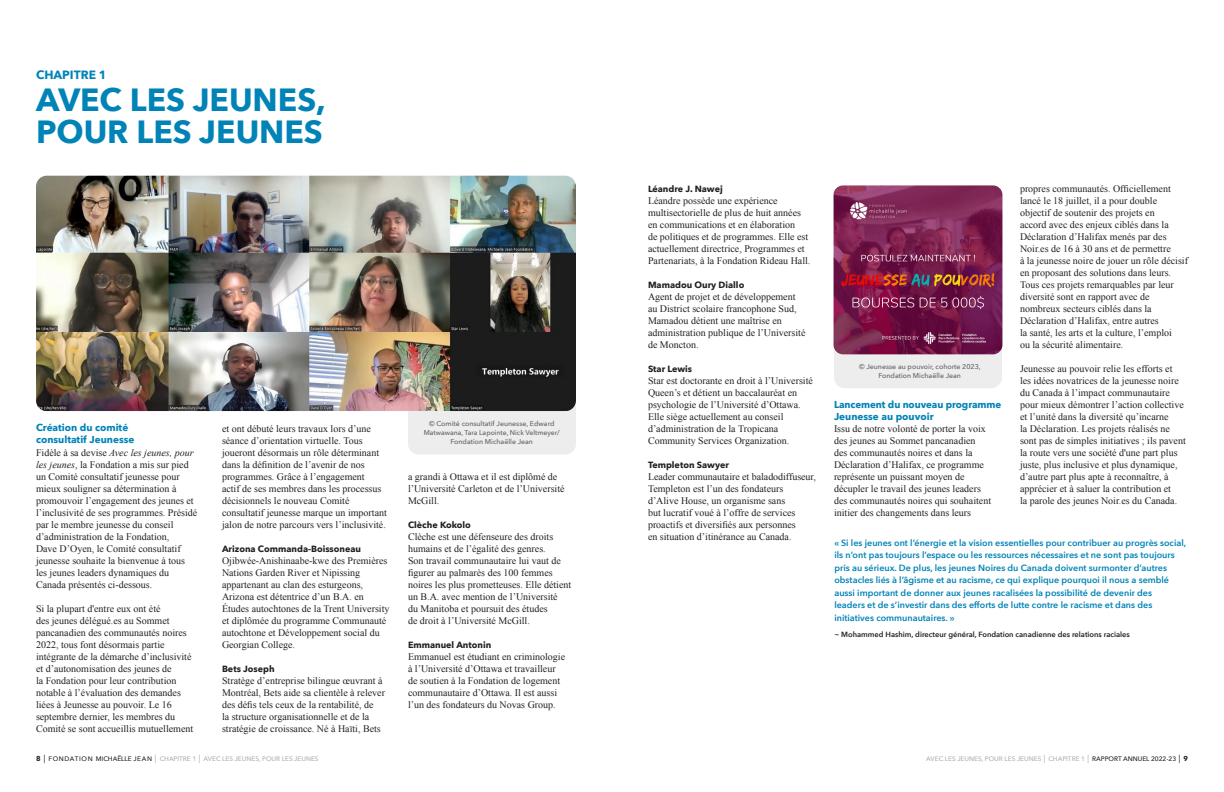
<style>
.page{position:relative;width:1224px;height:792px;background:#fff}
.page>*{position:absolute;margin:0;border:0;box-sizing:border-box;transform-origin:0 0}
.t1{font:700 32px "Avenir Next";color:#0083b6}
.t2{font:700 12px "Avenir Next";color:#0083b6}
.t3{font:10px/12px "Times New Roman";color:#231f20}
.t4{font:700 10px/12px "Avenir Next";color:#0083b6}
.t5{font:600 9px/12.5px "Avenir Next";color:#0083b6}
.t6{font:700 9px "Avenir Next";color:#231f20}
.t7{font:600 7.5px "Avenir Next";color:#231f20}
.t8{font:500 7px/9px "Avenir Next";color:#636366;text-align:center}
.t9{font:500 6.5px "Avenir Next";color:#adaeb2}
.s1{font-style:italic}
.s2{font-family:"Avenir Next";font-weight:700;color:#0083b6}
.s3{font-weight:700;font-size:7px;color:#231f20}
.s4{font-size:8.4px;color:#231f20}
.s5{color:#231f20}
.s6{font-size:8.4px}
</style>
<div class="page">
<div style="left:408px;top:373px;width:168px;height:82px;background:#ededee;border-radius:11px"></div>
<div style="left:834px;top:307px;width:168px;height:81px;background:#ededee;border-radius:11px"></div>
<img style="left:36px;top:176px;width:540px;height:235px">
<img style="left:834px;top:185px;width:168px;height:169px">
<p class="t2" style="left:36px;top:64px;width:72px">CHAPITRE 1</p>
<p class="t1" style="left:36px;top:72px;width:291px">AVEC LES JEUNES,</p>
<p class="t1" style="left:36px;top:104px;width:288px">POUR LES JEUNES</p>
<p class="t4" style="left:36px;top:421px;width:100px">Création du comité consultatif Jeunesse</p>
<p class="t3" style="left:36px;top:447px;width:163px">Fidèle à sa devise <span class="s1">Avec les jeunes, pour les jeunes</span>, la Fondation a mis sur pied un Comité consultatif jeunesse pour mieux souligner sa détermination à promouvoir l’engagement des jeunes et l’inclusivité de ses programmes. Présidé par le membre jeunesse du conseil d’administration de la Fondation,<br>Dave D’Oyen, le Comité consultatif jeunesse souhaite la bienvenue à tous les jeunes leaders dynamiques du Canada présentés ci-dessous.</p>
<p class="t3" style="left:36px;top:603px;width:159px">Si la plupart d'entre eux ont été<br>des jeunes délégué.es au Sommet pancanadien des communautés noires 2022, tous font désormais partie intégrante de la démarche d’inclusivité et d’autonomisation des jeunes de<br>la Fondation pour leur contribution notable à l’évaluation des demandes liées à Jeunesse au pouvoir. Le 16 septembre dernier, les membres du Comité se sont accueillis mutuellement</p>
<p class="t3" style="left:222px;top:423px;width:166px">et ont débuté leurs travaux lors d’une séance d’orientation virtuelle. Tous joueront désormais un rôle déterminant dans la définition de l’avenir de nos programmes. Grâce à l’engagement<br>actif de ses membres dans les processus décisionnels le nouveau Comité consultatif jeunesse marque un important jalon de notre parcours vers l’inclusivité.</p>
<p class="t6" style="left:222px;top:541px;width:141px">Arizona Commanda-Boissoneau</p>
<p class="t3" style="left:222px;top:555px;width:169px">Ojibwée-Anishinaabe-kwe des Premières Nations Garden River et Nipissing appartenant au clan des esturgeons, Arizona est détentrice d’un B.A. en Études autochtones de la Trent University et diplômée du programme Communauté autochtone et Développement social du Georgian College.</p>
<p class="t6" style="left:222px;top:661px;width:54px">Bets Joseph</p>
<p class="t3" style="left:222px;top:675px;width:165px">Stratège d’entreprise bilingue œuvrant à Montréal, Bets aide sa clientèle à relever des défis tels ceux de la rentabilité, de<br>la structure organisationnelle et de la stratégie de croissance. Né à Haïti, Bets</p>
<p class="t8" style="left:424px;top:419px;width:138px">© Comité consultatif Jeunesse, Edward<br>Matwawana, Tara Lapointe, Nick Veltmeyer/<br>Fondation Michaëlle Jean</p>
<p class="t3" style="left:408px;top:471px;width:158px">a grandi à Ottawa et il est diplômé de l’Université Carleton et de l’Université<br>McGill.</p>
<p class="t6" style="left:408px;top:517px;width:64px">Clèche Kokolo</p>
<p class="t3" style="left:408px;top:531px;width:165px">Clèche est une défenseure des droits humains et de l’égalité des genres.<br>Son travail communautaire lui vaut de figurer au palmarès des 100 femmes noires les plus prometteuses. Elle détient un B.A. avec mention de l’Université<br>du Manitoba et poursuit des études<br>de droit à l’Université McGill.</p>
<p class="t6" style="left:408px;top:637px;width:85px">Emmanuel Antonin</p>
<p class="t3" style="left:408px;top:651px;width:159px">Emmanuel est étudiant en criminologie à l’Université d’Ottawa et travailleur de soutien à la Fondation de logement communautaire d’Ottawa. Il est aussi l’un des fondateurs du Novas Group.</p>
<p class="t6" style="left:648px;top:181px;width:76px">Léandre J. Nawej</p>
<p class="t3" style="left:648px;top:195px;width:164px">Léandre possède une expérience multisectorielle de plus de huit années en communications et en élaboration<br>de politiques et de programmes. Elle est actuellement directrice, Programmes et Partenariats, à la Fondation Rideau Hall.</p>
<p class="t6" style="left:648px;top:277px;width:98px">Mamadou Oury Diallo</p>
<p class="t3" style="left:648px;top:291px;width:159px">Agent de projet et de développement au District scolaire francophone Sud,<br>Mamadou détient une maîtrise en administration publique de l’Université de Moncton.</p>
<p class="t6" style="left:648px;top:361px;width:46px">Star Lewis</p>
<p class="t3" style="left:648px;top:375px;width:166px">Star est doctorante en droit à l’Université Queen’s et détient un baccalauréat en psychologie de l’Université d’Ottawa.<br>Elle siège actuellement au conseil d’administration de la Tropicana Community Services Organization.</p>
<p class="t6" style="left:648px;top:457px;width:83px">Templeton Sawyer</p>
<p class="t3" style="left:648px;top:471px;width:170px">Leader communautaire et baladodiffuseur, Templeton est l’un des fondateurs d’Alive House, un organisme sans<br>but lucratif voué à l’offre de services proactifs et diversifiés aux personnes<br>en situation d’itinérance au Canada.</p>
<p class="t8" style="left:859px;top:362px;width:123px">© Jeunesse au pouvoir, cohorte 2023,<br>Fondation Michaëlle Jean</p>
<p class="t3" style="left:834px;top:399px;width:169px"><span class="s2">Lancement du nouveau programme Jeunesse au pouvoir<br></span>Issu de notre volonté de porter la voix des jeunes au Sommet pancanadien<br>des communautés noires et dans la Déclaration d’Halifax, ce programme représente un puissant moyen de décupler le travail des jeunes leaders<br>des communautés noires qui souhaitent</p>
<p class="t3" style="left:834px;top:507px;width:139px">initier des changements dans leurs</p>
<p class="t3" style="left:1020px;top:183px;width:170px">propres communautés. Officiellement lancé le 18 juillet, il a pour double objectif de soutenir des projets en<br>accord avec des enjeux ciblés dans la Déclaration d’Halifax menés par des Noir.es de 16 à 30 ans et de permettre<br>à la jeunesse noire de jouer un rôle décisif en proposant des solutions dans leurs.<br>Tous ces projets remarquables par leur diversité sont en rapport avec de nombreux secteurs ciblés dans la Déclaration d’Halifax, entre autres<br>la santé, les arts et la culture, l’emploi<br>ou la sécurité alimentaire.</p>
<p class="t3" style="left:1020px;top:363px;width:167px">Jeunesse au pouvoir relie les efforts et les idées novatrices de la jeunesse noire du Canada à l’impact communautaire pour mieux démontrer l’action collective et l’unité dans la diversité qu’incarne<br>la Déclaration. Les projets réalisés ne sont pas de simples initiatives ; ils pavent la route vers une société d'une part plus juste, plus inclusive et plus dynamique, d’autre part plus apte à reconnaître, à apprécier et à saluer la contribution et<br>la parole des jeunes Noir.es du Canada.</p>
<p class="t5" style="left:834px;top:536px;width:353px">« Si les jeunes ont l’énergie et la vision essentielles pour contribuer au progrès social, ils n’ont pas toujours l’espace ou les ressources nécessaires et ne sont pas toujours pris au sérieux. De plus, les jeunes Noires du Canada doivent surmonter d’autres obstacles liés à l’âgisme et au racisme, ce qui explique pourquoi il nous a semblé aussi important de donner aux jeunes racalisées la possibilité de devenir des<br>leaders et de s’investir dans des efforts de lutte contre le racisme et dans des initiatives communautaires. »</p>
<p class="t7" style="left:834px;top:628px;width:297px">~ Mohammed Hashim, directeur général, Fondation canadienne des relations raciales</p>
<p class="t9" style="left:36px;top:753px;width:284px"><span class="s3">8</span> <span class="s4">|</span> <span class="s5">FONDATION MICHAËLLE JEAN</span> <span class="s6">|</span> CHAPITRE 1 <span class="s6">|</span> AVEC LES JEUNES, POUR LES JEUNES</p>
<p class="t9" style="left:926px;top:753px;width:263px">AVEC LES JEUNES, POUR LES JEUNES <span class="s6">|</span> CHAPITRE 1 <span class="s6">|</span> <span class="s5">RAPPORT ANNUEL 2022-23</span> <span class="s4">|</span> <span class="s3">9</span></p>
</div>
